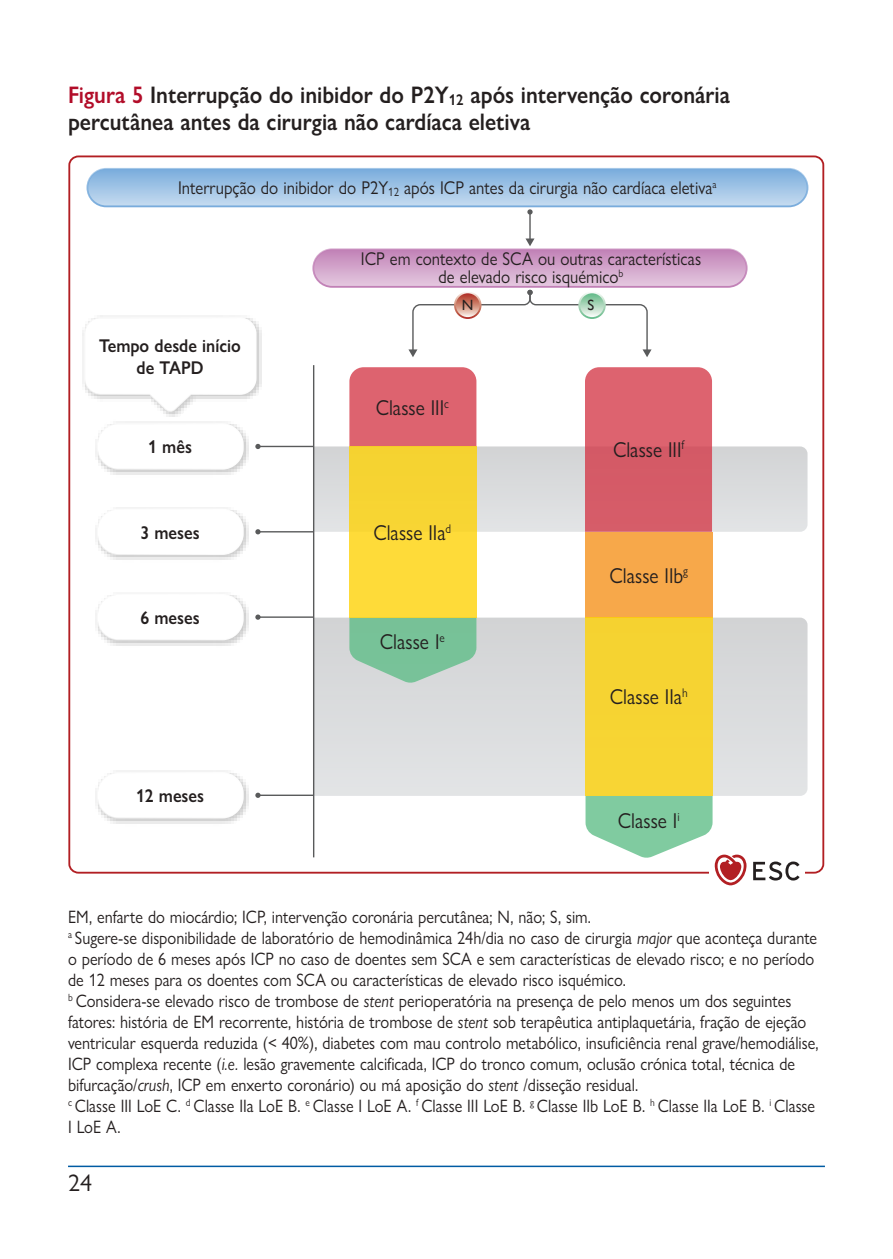
<style>
.page{position:relative;width:893px;height:1259px;background:#fff}
.page>*{position:absolute;margin:0;border:0;box-sizing:border-box;transform-origin:0 0}
.t1{font:600 24px/27px "Gill Sans Nova";color:#241f1f;scale:.9 1}
.t2{font:24px "Gill Sans Nova";color:#241f1f}
.t3{font:21.6px "Gill Sans Nova";color:#241f1f;scale:.9 1}
.t4{font:18.6px/18.6px "Gill Sans Nova";color:#241f1f;text-align:center;scale:.9 1}
.t5{font:600 18.6px/22.2px "Gill Sans Nova";color:#241f1f;text-align:center;scale:.9 1}
.t6{font:18px/21px "Gill Sans Nova";color:#241f1f;scale:.9 1}
.t7{font:14.7px "Gill Sans";color:#241f1f}
.s1{color:#b20d29}
.s2{font-style:italic}
</style>
<div class="page">
<hr style="left:68px;top:1165px;width:757px;height:2px;background:#005ba3">
<svg style="left:753px;top:861px;width:47px;height:19px"></svg>
<div style="left:314px;top:446px;width:493px;height:86px;background:#dadcdd"></div>
<div style="left:314px;top:617px;width:493px;height:179px;background:#dbdcde"></div>
<div style="left:349px;top:367px;width:127px;height:79px;background:#dd636f"></div>
<svg style="left:349px;top:617px;width:127px;height:65px"></svg>
<svg style="left:585px;top:796px;width:161px;height:89px"></svg>
<div style="left:585px;top:532px;width:127px;height:85px;background:#f7a84a"></div>
<div style="left:349px;top:446px;width:127px;height:171px;background:#f9d735"></div>
<div style="left:585px;top:367px;width:127px;height:165px;background:#d65d69"></div>
<div style="left:585px;top:617px;width:128px;height:179px;background:#f6d332"></div>
<hr style="left:529px;top:212px;width:2px;height:28px;background:#595a5b">
<svg style="left:86px;top:168px;width:722px;height:47px"></svg>
<img style="left:82px;top:315px;width:180px;height:102px">
<svg style="left:84px;top:317px;width:173px;height:95px"></svg>
<hr style="left:313px;top:365px;width:1px;height:492px;background:#595a5b">
<hr style="left:258px;top:446px;width:56px;height:1px;background:#595a5b">
<svg style="left:255px;top:444px;width:6px;height:5px"></svg>
<hr style="left:258px;top:531px;width:56px;height:1px;background:#595a5b">
<svg style="left:255px;top:529px;width:6px;height:5px"></svg>
<hr style="left:258px;top:616px;width:56px;height:2px;background:#595a5b">
<svg style="left:255px;top:614px;width:6px;height:6px"></svg>
<hr style="left:258px;top:794px;width:56px;height:2px;background:#595a5b">
<svg style="left:255px;top:792px;width:6px;height:6px"></svg>
<svg style="left:312px;top:238px;width:436px;height:119px"></svg>
<img style="left:95px;top:421px;width:154px;height:54px">
<svg style="left:97px;top:423px;width:147px;height:47px"></svg>
<img style="left:95px;top:507px;width:154px;height:53px">
<svg style="left:97px;top:508px;width:147px;height:47px"></svg>
<img style="left:95px;top:604px;width:154px;height:42px">
<svg style="left:97px;top:595px;width:147px;height:45px"></svg>
<img style="left:95px;top:770px;width:154px;height:54px">
<svg style="left:97px;top:772px;width:147px;height:46px"></svg>
<h1 class="t1" style="left:68px;top:81px;width:737px"><span class="s1">Figura 5</span> Interrupção do inibidor do P2Y<sub>12</sub> após intervenção coronária percutânea antes da cirurgia não cardíaca eletiva</h1>
<p class="t4" style="left:178px;top:178px;width:600px">Interrupção do inibidor do P2Y<sub>12</sub> após ICP antes da cirurgia não cardíaca eletiva<sup>a</sup></p>
<p class="t4" style="left:361px;top:249px;width:379px">ICP em contexto de SCA ou outras características de elevado risco isquémico<sup>b</sup></p>
<p class="t5" style="left:99px;top:334px;width:159px">Tempo desde início de TAPD</p>
<p class="t5" style="left:148px;top:436px;width:50px">1 mês</p>
<p class="t5" style="left:140px;top:521px;width:67px">3 meses</p>
<p class="t5" style="left:140px;top:607px;width:67px">6 meses</p>
<p class="t5" style="left:136px;top:784px;width:77px">12 meses</p>
<p class="t7" style="left:462px;top:296px;width:13px">N</p>
<p class="t7" style="left:588px;top:296px;width:8px">S</p>
<p class="t3" style="left:376px;top:394px;width:83px">Classe III<sup>c</sup></p>
<p class="t3" style="left:373px;top:519px;width:88px">Classe IIa<sup>d</sup></p>
<p class="t3" style="left:380px;top:628px;width:74px">Classe I<sup>e</sup></p>
<p class="t3" style="left:613px;top:436px;width:81px">Classe III<sup>f</sup></p>
<p class="t3" style="left:609px;top:562px;width:89px">Classe IIb<sup>g</sup></p>
<p class="t3" style="left:610px;top:684px;width:88px">Classe IIa<sup>h</sup></p>
<p class="t3" style="left:618px;top:807px;width:70px">Classe I<sup>i</sup></p>
<p class="t6" style="left:68px;top:906px;width:835px">EM, enfarte do miocárdio; ICP, intervenção coronária percutânea; N, não; S, sim.<br><sup>a</sup> Sugere-se disponibilidade de laboratório de hemodinâmica 24h/dia no caso de cirurgia <span class="s2">major</span> que aconteça durante o período de 6 meses após ICP no caso de doentes sem SCA e sem características de elevado risco; e no período de 12 meses para os doentes com SCA ou características de elevado risco isquémico.<br><sup>b</sup> Considera-se elevado risco de trombose de <span class="s2">stent</span> perioperatória na presença de pelo menos um dos seguintes fatores: história de EM recorrente, história de trombose de <span class="s2">stent</span> sob terapêutica antiplaquetária, fração de ejeção ventricular esquerda reduzida (&lt; 40%), diabetes com mau controlo metabólico, insuficiência renal grave/hemodiálise, ICP complexa recente (<span class="s2">i.e.</span> lesão gravemente calcificada, ICP do tronco comum, oclusão crónica total, técnica de bifurcação/<span class="s2">crush</span>, ICP em enxerto coronário) ou má aposição do <span class="s2">stent</span> /disseção residual.<br><sup>c</sup> Classe III LoE C. <sup>d</sup> Classe IIa LoE B. <sup>e</sup> Classe I LoE A. <sup>f</sup> Classe III LoE B. <sup>g</sup> Classe IIb LoE B. <sup>h</sup> Classe IIa LoE B. <sup>i</sup> Classe I LoE A.</p>
<h1 class="t2" style="left:68px;top:1168px;width:25px">24</h1>
</div>
